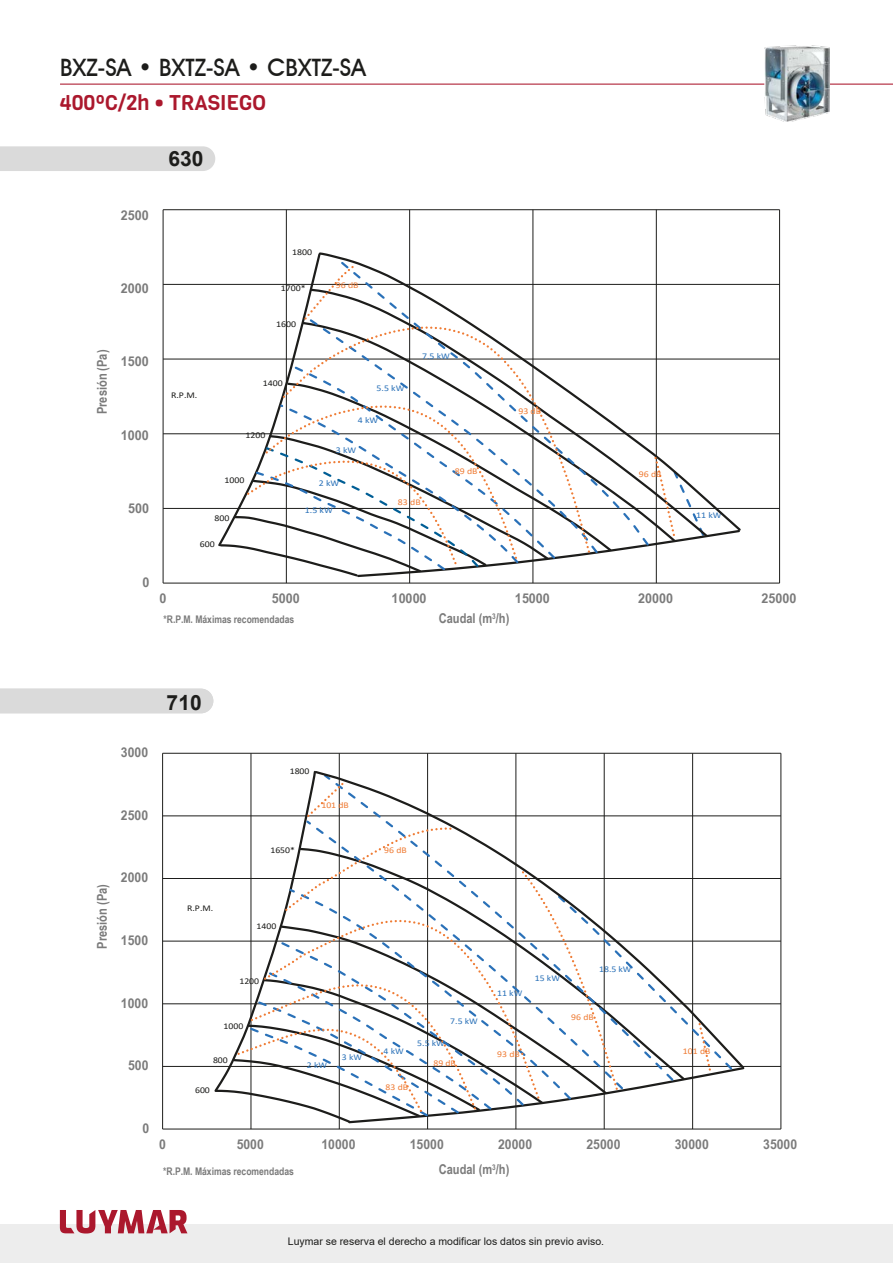
<style>
.page{position:relative;width:893px;height:1263px;background:#fff}
.page>*{position:absolute;margin:0;border:0;box-sizing:border-box;transform-origin:0 0}
.t1{font:500 24px "Avant Garde IT Cby BT";color:#1d1d1b}
.t2{font:21px "Viga";letter-spacing:-.005em;color:#ab182d}
.t3{font:700 21px "Arial";color:#1d1d1b}
.t4{font:700 13.5px "Arial Narrow";color:#7b7b7b;scale:1.1 1}
.t5{font:700 13.5px "Arial Narrow";color:#7b7b7b}
.t6{font:700 13.5px "Arial Narrow";color:#7b7b7b;scale:1.13 1}
.t7{font:10.5px "Arial";color:#1d1d1b}
.t8{font:700 10.5px "Arial Narrow";letter-spacing:-.005em;color:#7b7b7b}
.t9{font:8.85px "Calibri";letter-spacing:.005em;color:#1d1d1b;scale:1.12 1}
.t10{font:8.85px "Calibri";color:#2a71b8;scale:1.1 1}
.t11{font:8.85px "Calibri";letter-spacing:.005em;color:#1d1d1b;scale:1.1 1}
.t12{font:8.85px "Calibri";color:#ef7c35;scale:1.1 1}
.t13{font:8.85px "Calibri";color:#2a71b8;scale:1.12 1}
.t14{font:8.85px "Calibri";color:#ef7c35;scale:1.12 1}
</style>
<div class="page">
<div style="left:0;top:146px;width:215px;height:25px;background:#dadada"></div>
<div style="left:0;top:689px;width:213px;height:24px;background:#dadada"></div>
<hr style="left:163px;top:508px;width:617px;height:1px;background:#1d1d1b">
<hr style="left:163px;top:433px;width:617px;height:1px;background:#1d1d1b">
<hr style="left:163px;top:359px;width:617px;height:1px;background:#1d1d1b">
<hr style="left:163px;top:284px;width:617px;height:1px;background:#1d1d1b">
<hr style="left:163px;top:209px;width:617px;height:1px;background:#1d1d1b">
<hr style="left:286px;top:210px;width:1px;height:373px;background:#1d1d1b">
<hr style="left:409px;top:210px;width:1px;height:373px;background:#1d1d1b">
<hr style="left:533px;top:210px;width:1px;height:373px;background:#1d1d1b">
<hr style="left:656px;top:210px;width:1px;height:373px;background:#1d1d1b">
<hr style="left:779px;top:210px;width:1px;height:373px;background:#1d1d1b">
<hr style="left:163px;top:210px;width:1px;height:373px;background:#1d1d1b">
<hr style="left:163px;top:583px;width:617px;height:1px;background:#1d1d1b">
<svg style="left:216px;top:252px;width:525px;height:326px"></svg>
<svg style="left:281px;top:325px;width:311px;height:230px"></svg>
<svg style="left:302px;top:261px;width:375px;height:281px"></svg>
<hr style="left:163px;top:1066px;width:618px;height:1px;background:#1d1d1b">
<hr style="left:163px;top:1003px;width:618px;height:1px;background:#1d1d1b">
<hr style="left:163px;top:941px;width:618px;height:1px;background:#1d1d1b">
<hr style="left:163px;top:878px;width:618px;height:1px;background:#1d1d1b">
<hr style="left:163px;top:816px;width:618px;height:1px;background:#1d1d1b">
<hr style="left:163px;top:753px;width:618px;height:1px;background:#1d1d1b">
<hr style="left:251px;top:753px;width:1px;height:376px;background:#1d1d1b">
<hr style="left:339px;top:753px;width:1px;height:376px;background:#1d1d1b">
<hr style="left:427px;top:753px;width:1px;height:376px;background:#1d1d1b">
<hr style="left:516px;top:753px;width:1px;height:376px;background:#1d1d1b">
<hr style="left:604px;top:753px;width:1px;height:376px;background:#1d1d1b">
<hr style="left:692px;top:753px;width:1px;height:376px;background:#1d1d1b">
<hr style="left:781px;top:753px;width:1px;height:376px;background:#1d1d1b">
<hr style="left:162px;top:753px;width:1px;height:376px;background:#1d1d1b">
<hr style="left:163px;top:1129px;width:618px;height:1px;background:#1d1d1b">
<svg style="left:212px;top:769px;width:534px;height:355px"></svg>
<svg style="left:262px;top:918px;width:280px;height:186px"></svg>
<svg style="left:283px;top:826px;width:337px;height:266px"></svg>
<svg style="left:305px;top:779px;width:408px;height:295px"></svg>
<hr style="left:60px;top:84px;width:833px;height:1px;background:#ab182d">
<div style="left:0;top:1224px;width:893px;height:39px;background:#ededed"></div>
<svg style="left:60px;top:1210px;width:127px;height:23px"></svg>
<img style="left:765px;top:45px;width:64px;height:76px">
<h1 class="t1" style="left:60px;top:53px;width:307px">BXZ-SA • BXTZ-SA • CBXTZ-SA</h1>
<h2 class="t2" style="left:60px;top:88px;width:208px">400ºC/2h • TRASIEGO</h2>
<h2 class="t3" style="left:169px;top:144px;width:37px">630</h2>
<p class="t6" style="left:121px;top:205px;width:26px">2500</p>
<p class="t6" style="left:121px;top:278px;width:26px">2000</p>
<p class="t5" style="left:92px;top:414px;width:66px;rotate:-90deg">Presión (Pa)</p>
<p class="t6" style="left:121px;top:351px;width:26px">1500</p>
<p class="t6" style="left:121px;top:425px;width:26px">1000</p>
<p class="t6" style="left:128px;top:498px;width:20px">500</p>
<p class="t9" style="left:171px;top:389px;width:25px">R.P.M.</p>
<p class="t9" style="left:292px;top:246px;width:19px">1800</p>
<p class="t9" style="left:281px;top:282px;width:24px">1700*</p>
<p class="t9" style="left:276px;top:318px;width:19px">1600</p>
<p class="t9" style="left:263px;top:377px;width:19px">1400</p>
<p class="t9" style="left:245px;top:429px;width:19px">1200</p>
<p class="t14" style="left:336px;top:279px;width:22px">96 dB</p>
<p class="t13" style="left:376px;top:382px;width:26px">5.5 kW</p>
<p class="t13" style="left:358px;top:414px;width:20px">4 kW</p>
<p class="t9" style="left:225px;top:474px;width:19px">1000</p>
<p class="t13" style="left:336px;top:444px;width:20px">3 kW</p>
<p class="t13" style="left:319px;top:477px;width:20px">2 kW</p>
<p class="t13" style="left:422px;top:350px;width:26px">7.5 kW</p>
<p class="t14" style="left:455px;top:465px;width:22px">89 dB</p>
<p class="t9" style="left:215px;top:511px;width:15px">800</p>
<p class="t13" style="left:305px;top:504px;width:26px">1.5 kW</p>
<p class="t14" style="left:398px;top:496px;width:22px">83 dB</p>
<p class="t9" style="left:200px;top:538px;width:15px">600</p>
<p class="t14" style="left:518px;top:405px;width:22px">93 dB</p>
<p class="t14" style="left:639px;top:468px;width:22px">96 dB</p>
<p class="t13" style="left:696px;top:508px;width:24px">11 kW</p>
<p class="t6" style="left:143px;top:572px;width:8px">0</p>
<p class="t6" style="left:159px;top:588px;width:8px">0</p>
<p class="t6" style="left:272px;top:588px;width:26px">5000</p>
<p class="t6" style="left:392px;top:588px;width:32px">10000</p>
<p class="t6" style="left:515px;top:588px;width:32px">15000</p>
<p class="t6" style="left:638px;top:588px;width:32px">20000</p>
<p class="t6" style="left:762px;top:588px;width:32px">25000</p>
<p class="t8" style="left:164px;top:611px;width:132px">*R.P.M. Máximas recomendadas</p>
<p class="t5" style="left:439px;top:608px;width:72px">Caudal (m<sup>3</sup>/h)</p>
<h2 class="t3" style="left:167px;top:688px;width:37px">710</h2>
<p class="t4" style="left:121px;top:742px;width:26px">3000</p>
<p class="t4" style="left:121px;top:805px;width:26px">2500</p>
<p class="t5" style="left:92px;top:949px;width:66px;rotate:-90deg">Presión (Pa)</p>
<p class="t4" style="left:121px;top:867px;width:26px">2000</p>
<p class="t4" style="left:121px;top:930px;width:26px">1500</p>
<p class="t4" style="left:121px;top:992px;width:26px">1000</p>
<p class="t4" style="left:128px;top:1055px;width:20px">500</p>
<p class="t11" style="left:290px;top:764px;width:19px">1800</p>
<p class="t12" style="left:321px;top:799px;width:26px">101 dB</p>
<p class="t11" style="left:270px;top:843px;width:24px">1650*</p>
<p class="t11" style="left:187px;top:901px;width:25px">R.P.M.</p>
<p class="t11" style="left:257px;top:919px;width:19px">1400</p>
<p class="t11" style="left:239px;top:974px;width:19px">1200</p>
<p class="t11" style="left:224px;top:1019px;width:19px">1000</p>
<p class="t11" style="left:213px;top:1053px;width:15px">800</p>
<p class="t11" style="left:195px;top:1083px;width:15px">600</p>
<p class="t10" style="left:307px;top:1059px;width:20px">2 kW</p>
<p class="t10" style="left:342px;top:1051px;width:20px">3 kW</p>
<p class="t12" style="left:384px;top:843px;width:22px">96 dB</p>
<p class="t10" style="left:384px;top:1045px;width:20px">4 kW</p>
<p class="t12" style="left:386px;top:1080px;width:22px">83 dB</p>
<p class="t10" style="left:450px;top:1015px;width:27px">7.5 kW</p>
<p class="t10" style="left:417px;top:1037px;width:27px">5.5 kW</p>
<p class="t12" style="left:433px;top:1057px;width:22px">89 dB</p>
<p class="t10" style="left:497px;top:986px;width:24px">11 kW</p>
<p class="t12" style="left:497px;top:1047px;width:22px">93 dB</p>
<p class="t10" style="left:535px;top:972px;width:24px">15 kW</p>
<p class="t10" style="left:599px;top:963px;width:31px">18.5 kW</p>
<p class="t12" style="left:571px;top:1011px;width:22px">96 dB</p>
<p class="t12" style="left:683px;top:1044px;width:26px">101 dB</p>
<p class="t4" style="left:142px;top:1118px;width:8px">0</p>
<p class="t4" style="left:159px;top:1134px;width:8px">0</p>
<p class="t4" style="left:237px;top:1134px;width:26px">5000</p>
<p class="t4" style="left:321px;top:1134px;width:32px">10000</p>
<p class="t4" style="left:410px;top:1134px;width:32px">15000</p>
<p class="t4" style="left:498px;top:1134px;width:32px">20000</p>
<p class="t4" style="left:586px;top:1134px;width:32px">25000</p>
<p class="t4" style="left:675px;top:1134px;width:32px">30000</p>
<p class="t4" style="left:763px;top:1134px;width:32px">35000</p>
<p class="t8" style="left:163px;top:1163px;width:132px">*R.P.M. Máximas recomendadas</p>
<p class="t5" style="left:439px;top:1159px;width:72px">Caudal (m<sup>3</sup>/h)</p>
<p class="t7" style="left:288px;top:1234px;width:318px">Luymar se reserva el derecho a modificar los datos sin previo aviso.</p>
</div>
